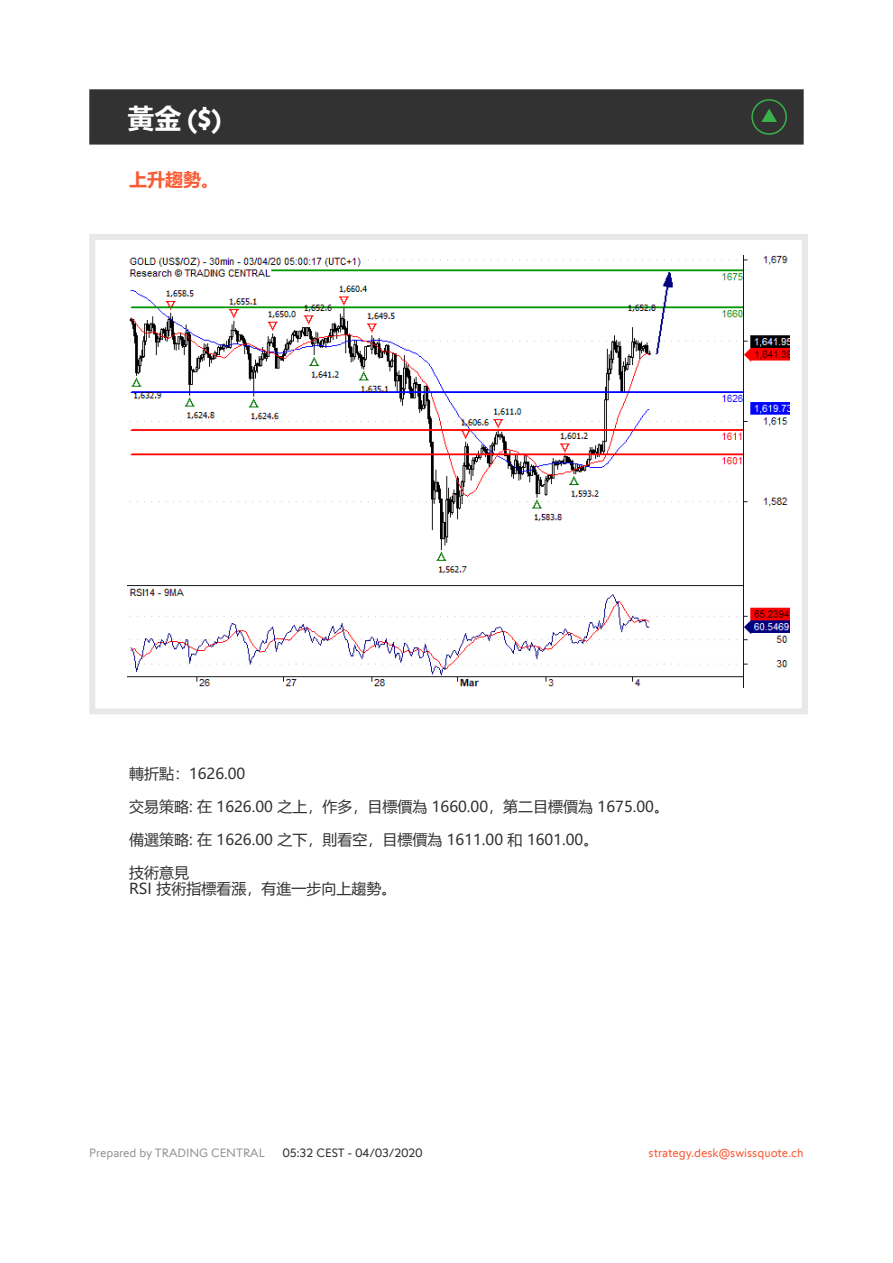
<style>
.page{position:relative;width:893px;height:1263px;background:#fff}
.page>*{position:absolute;margin:0;border:0;box-sizing:border-box;transform-origin:0 0}
.t1{font:700 27px "Swissquote CT";color:#fff}
.t2{font:700 18px "Microsoft Ya Hei UI";color:#fa5b35}
.t3{font:15px/16.5px "Microsoft Ya Hei UI";color:#323232}
.t4{font:12px "Swissquote CT";color:#fa5b35}
.t5{font:12px "Swissquote CT";color:#939598}
.t6{font:12px "Swissquote CT";color:#323232}
.s1{font-family:"Microsoft Ya Hei UI"}
</style>
<div class="page">
<div style="left:89px;top:234px;width:719px;height:480px;border:6px solid #e9e8e7"></div>
<div style="left:89px;top:89px;width:715px;height:56px;background:#323232;border:2px solid #323232"></div>
<img style="left:128px;top:255px;width:661px;height:432px">
<svg style="left:751px;top:99px;width:36px;height:36px"></svg>
<h1 class="t1" style="left:128px;top:102px;width:95px"><span class="s1">黃金</span> ($)</h1>
<p class="t2" style="left:129px;top:167px;width:91px">上升趨勢。</p>
<p class="t3" style="left:129px;top:765px;width:118px">轉折點：1626.00</p>
<p class="t3" style="left:129px;top:798px;width:541px">交易策略: 在 1626.00 之上，作多，目標價為 1660.00，第二目標價為 1675.00。</p>
<p class="t3" style="left:129px;top:831px;width:471px">備選策略: 在 1626.00 之下，則看空，目標價為 1611.00 和 1601.00。</p>
<p class="t3" style="left:129px;top:864px;width:269px">技術意見<br>RSI 技術指標看漲，有進一步向上趨勢。</p>
<p class="t5" style="left:89px;top:1145px;width:177px">Prepared by TRADING CENTRAL</p>
<p class="t6" style="left:283px;top:1145px;width:141px">05:32 CEST - 04/03/2020</p>
<p class="t4" style="left:649px;top:1145px;width:157px">strategy.desk@swissquote.ch</p>
</div>
